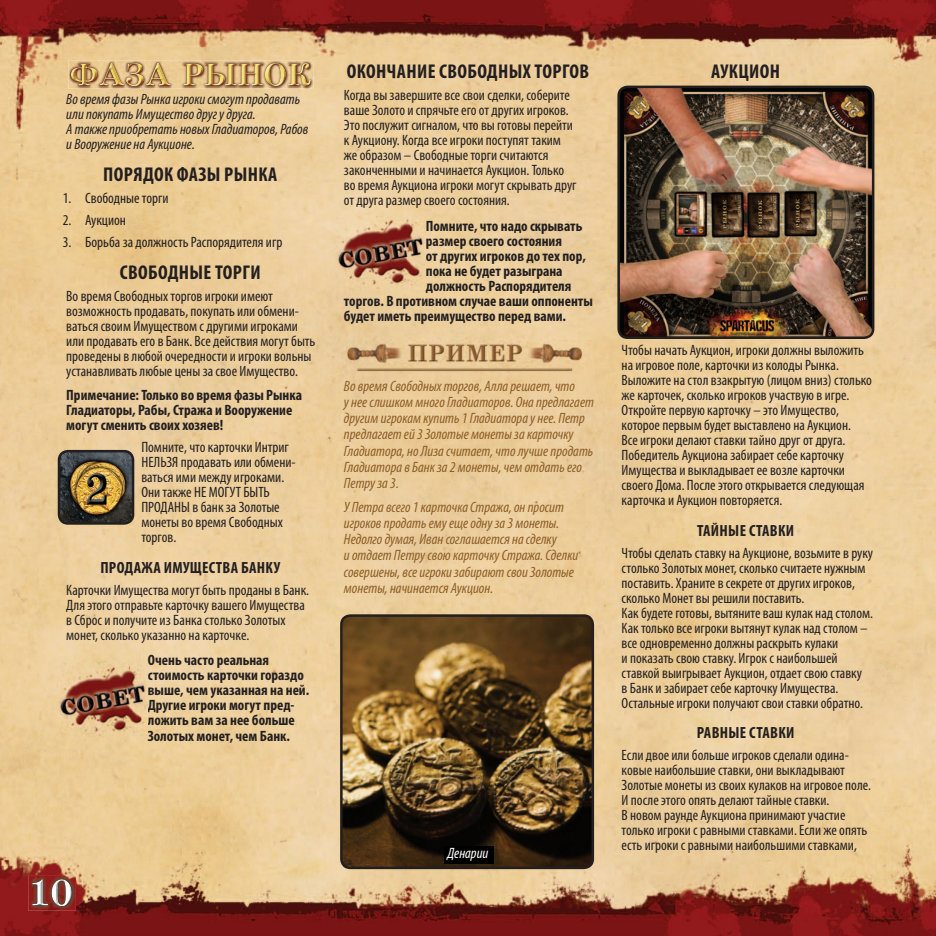
<style>
.page{position:relative;width:936px;height:936px;background:#fff}
.page>*{position:absolute;margin:0;border:0;box-sizing:border-box;transform-origin:0 0}
.t1{font:700 condensed 20px "Myriad Pro";letter-spacing:.02em;color:#231f20}
.t2{font:700 condensed 16.25px "Myriad Pro";letter-spacing:.02em;color:#231f20}
.t3{font:condensed 15px/15px "Myriad Pro";color:#231f20}
.t4{font:italic condensed 15px/16.2px "Myriad Pro";color:#8c5d27}
.t5{font:700 condensed 15px/15px "Myriad Pro";color:#231f20}
.t6{font:italic condensed 15px/15px "Myriad Pro";color:#231f20}
.t7{font:italic condensed 15px "Myriad Pro";color:#fff}
</style>
<div class="page">
<img style="left:0;top:0;width:935px;height:935px">
<img style="left:28px;top:875px;width:48px;height:35px">
<img style="left:32px;top:879px;width:40px;height:27px">
<img style="left:337px;top:338px;width:254px;height:35px">
<img style="left:59px;top:451px;width:74px;height:72px">
<div style="left:58px;top:450px;width:76px;height:74px;border:2px solid #231f20;border-radius:9px"></div>
<img style="left:618px;top:87px;width:255px;height:251px">
<div style="left:617px;top:86px;width:257px;height:253px;border:2px solid #231f20;border-radius:9px"></div>
<svg style="left:340px;top:614px;width:254px;height:255px;background:#614926"></svg>
<img style="left:58px;top:663px;width:90px;height:73px">
<img style="left:336px;top:216px;width:90px;height:73px">
<img style="left:69px;top:61px;width:244px;height:28px">
<img style="left:71px;top:63px;width:240px;height:23px">
<img style="left:444px;top:846px;width:49px;height:17px">
<p class="t6" style="left:66px;top:91px;width:243px">Во время фазы Рынка игроки смогут продавать или покупать Имущество друг у друга.<br>А также приобретать новых Гладиаторов, Рабов и Вооружение на Аукционе.</p>
<h1 class="t1" style="left:103px;top:161px;width:176px">ПОРЯДОК ФАЗЫ РЫНКА</h1>
<p class="t3" style="left:63px;top:190px;width:107px">1. Свободные торги</p>
<p class="t3" style="left:63px;top:212px;width:65px">2. Аукцион</p>
<p class="t3" style="left:63px;top:234px;width:221px">3. Борьба за должность Распорядителя игр</p>
<h1 class="t1" style="left:120px;top:259px;width:142px">СВОБОДНЫЕ ТОРГИ</h1>
<p class="t3" style="left:66px;top:288px;width:251px">Во время Свободных торгов игроки имеют возможность продавать, покупать или обмени&shy;ваться своим Имуществом с другими игроками или продавать его в Банк. Все действия могут быть проведены в любой очередности и игроки вольны устанавливать любые цены за свое Имущество.</p>
<p class="t5" style="left:66px;top:387px;width:237px">Примечание: Только во время фазы Рынка<br>Гладиаторы, Рабы, Стража и Вооружение могут сменить своих хозяев!</p>
<p class="t3" style="left:141px;top:439px;width:156px">Помните, что карточки Интриг<br>НЕЛЬЗЯ продавать или обмени&shy;ваться ими между игроками.<br>Они также НЕ МОГУТ БЫТЬ<br>ПРОДАНЫ в банк за Золотые монеты во время Свободных торгов.</p>
<p class="t2" style="left:100px;top:557px;width:181px">ПРОДАЖА ИМУЩЕСТВА БАНКУ</p>
<p class="t3" style="left:66px;top:582px;width:244px">Карточки Имущества могут быть проданы в Банк.<br>Для этого отправьте карточку вашего Имущества в Сброс и получите из Банка столько Золотых монет, сколько указанно на карточке.</p>
<p class="t5" style="left:148px;top:652px;width:163px">Очень часто реальная стоимость карточки гораздо выше, чем указанная на ней.<br>Другие игроки могут пред&shy;ложить вам за нее больше<br>Золотых монет, чем Банк.</p>
<h1 class="t1" style="left:346px;top:59px;width:244px">ОКОНЧАНИЕ СВОБОДНЫХ ТОРГОВ</h1>
<p class="t3" style="left:344px;top:87px;width:234px">Когда вы завершите все свои сделки, соберите ваше Золото и спрячьте его от других игроков.<br>Это послужит сигналом, что вы готовы перейти к Аукциону. Когда все игроки поступят таким же образом – Свободные торги считаются законченными и начинается Аукцион. Только во время Аукциона игроки могут скрывать друг от друга размер своего состояния.</p>
<p class="t5" style="left:426px;top:218px;width:158px">Помните, что надо скрывать</p>
<p class="t5" style="left:426px;top:233px;width:137px">размер своего состояния</p>
<p class="t5" style="left:426px;top:248px;width:161px">от других игроков до тех пор,</p>
<p class="t5" style="left:426px;top:263px;width:138px">пока не будет разыграна</p>
<p class="t5" style="left:426px;top:278px;width:147px">должность Распорядителя</p>
<p class="t5" style="left:344px;top:293px;width:250px">торгов. В противном случае ваши оппоненты</p>
<p class="t5" style="left:344px;top:308px;width:224px">будет иметь преимущество перед вами.</p>
<p class="t4" style="left:344px;top:377px;width:251px">Во время Свободных торгов, Алла решает, что<br>у нее слишком много Гладиаторов. Она предлагает другим игрокам купить 1 Гладиатора у нее. Петр предлагает ей 3 Золотые монеты за карточку Гладиатора, но Лиза считает, что лучше продать Гладиатора в Банк за 2 монеты, чем отдать его Петру за 3.</p>
<p class="t4" style="left:344px;top:498px;width:236px">У Петра всего 1 карточка Стража, он просит игроков продать ему еще одну за 3 монеты.<br>Недолго думая, Иван соглашается на сделку<br>и отдает Петру свою карточку Стража. Сделки совершены, все игроки забирают свои Золотые монеты, начинается Аукцион.</p>
<p class="t7" style="left:447px;top:844px;width:42px">Денарии</p>
<h1 class="t1" style="left:711px;top:59px;width:71px">АУКЦИОН</h1>
<p class="t3" style="left:621px;top:342px;width:252px">Чтобы начать Аукцион, игроки должны выложить на игровое поле, карточки из колоды Рынка.<br>Выложите на стол взакрытую (лицом вниз) столько же карточек, сколько игроков участвую в игре.<br>Откройте первую карточку – это Имущество, которое первым будет выставлено на Аукцион.<br>Все игроки делают ставки тайно друг от друга.<br>Победитель Аукциона забирает себе карточку Имущества и выкладывает ее возле карточки своего Дома. После этого открывается следующая карточка и Аукцион повторяется.</p>
<p class="t2" style="left:697px;top:520px;width:98px">ТАЙНЫЕ СТАВКИ</p>
<p class="t3" style="left:621px;top:545px;width:253px">Чтобы сделать ставку на Аукционе, возьмите в руку столько Золотых монет, сколько считаете нужным поставить. Храните в секрете от других игроков, сколько Монет вы решили поставить.<br>Как будете готовы, вытяните ваш кулак над столом.<br>Как только все игроки вытянут кулак над столом – все одновременно должны раскрыть кулаки<br>и показать свою ставку. Игрок с наибольшей ставкой выигрывает Аукцион, отдает свою ставку<br>в Банк и забирает себе карточку Имущества.<br>Остальные игроки получают свои ставки обратно.</p>
<p class="t2" style="left:696px;top:722px;width:99px">РАВНЫЕ СТАВКИ</p>
<p class="t3" style="left:621px;top:747px;width:251px">Если двое или больше игроков сделали одина&shy;ковые наибольшие ставки, они выкладывают Золотые монеты из своих кулаков на игровое поле.<br>И после этого опять делают тайные ставки.<br>В новом раунде Аукциона принимают участие только игроки с равными ставками. Если же опять есть игроки с равными наибольшими ставками,</p>
</div>
